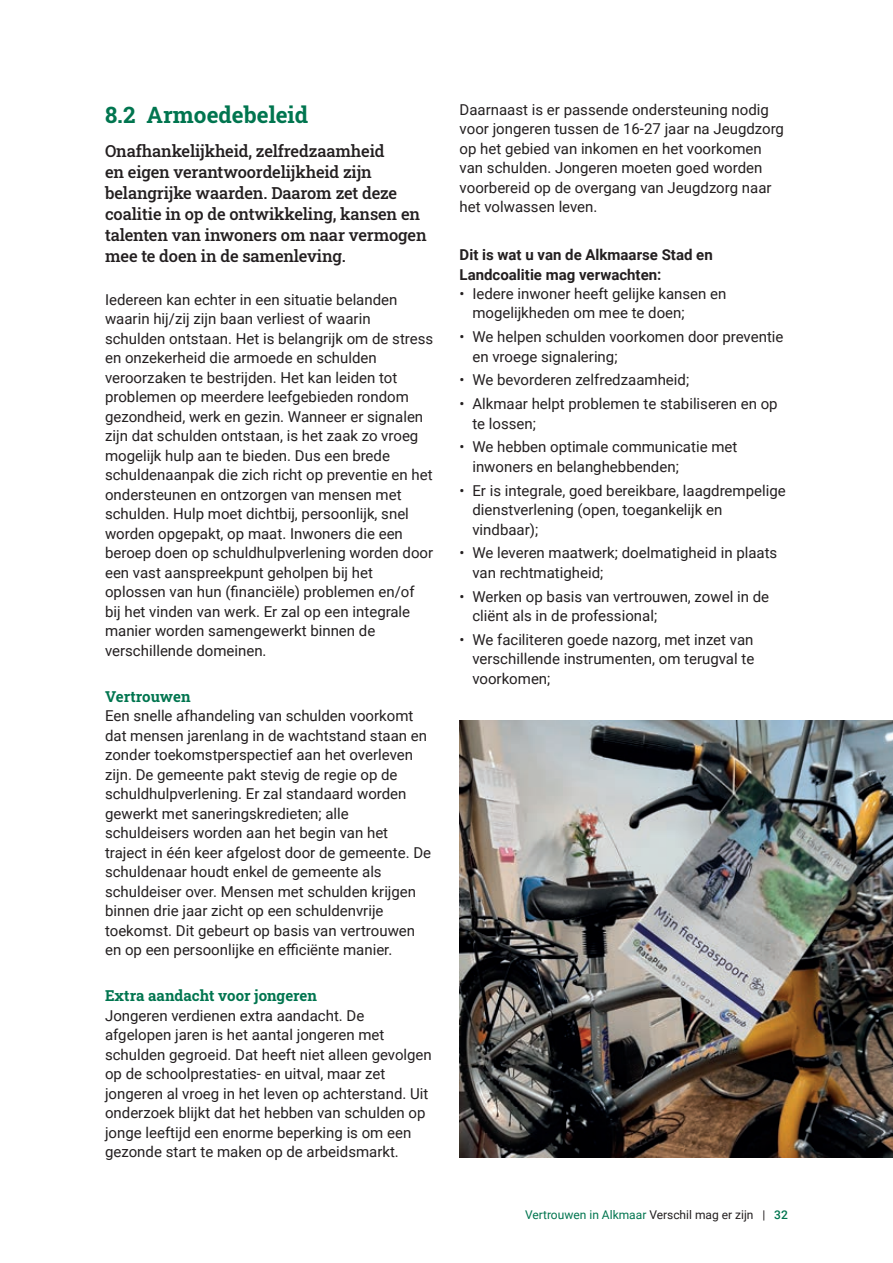
<style>
.page{position:relative;width:893px;height:1263px;background:#fff}
.page>*{position:absolute;margin:0;border:0;box-sizing:border-box;transform-origin:0 0}
.t1{font:700 22.5px "Roboto Slab";color:#00754f}
.t2{font:500 16.5px/21px "Roboto Slab";letter-spacing:-.01em;color:#231f20}
.t3{font:15px/19.5px "Roboto";color:#231f20}
.t4{font:700 15px/19.5px "Roboto";color:#231f20}
.t5{font:700 15px "Roboto Slab";color:#00754f}
.t6{font:12px "Roboto";color:#00754f}
.s1{color:#231f20}
.s2{font-weight:500}
</style>
<div class="page">
<img style="left:460px;top:720px;width:433px;height:438px">
<h1 class="t1" style="left:105px;top:99px;width:205px">8.2 Armoedebeleid</h1>
<p class="t2" style="left:105px;top:140px;width:323px">Onafhankelijkheid, zelfredzaamheid<br>en eigen verantwoordelijkheid zijn belangrijke waarden. Daarom zet deze coalitie in op de ontwikkeling, kansen en talenten van inwoners om naar vermogen mee te doen in de samenleving.</p>
<p class="t3" style="left:105px;top:289px;width:330px">Iedereen kan echter in een situatie belanden waarin hij/zij zijn baan verliest of waarin schulden ontstaan. Het is belangrijk om de stress en onzekerheid die armoede en schulden veroorzaken te bestrijden. Het kan leiden tot problemen op meerdere leefgebieden rondom gezondheid, werk en gezin. Wanneer er signalen zijn dat schulden ontstaan, is het zaak zo vroeg mogelijk hulp aan te bieden. Dus een brede schuldenaanpak die zich richt op preventie en het ondersteunen en ontzorgen van mensen met schulden. Hulp moet dichtbij, persoonlijk, snel worden opgepakt, op maat. Inwoners die een beroep doen op schuldhulpverlening worden door een vast aanspreekpunt geholpen bij het oplossen van hun (financiële) problemen en/of bij het vinden van werk. Er zal op een integrale manier worden samengewerkt binnen de verschillende domeinen.</p>
<p class="t5" style="left:105px;top:686px;width:87px">Vertrouwen</p>
<p class="t3" style="left:105px;top:705px;width:328px">Een snelle afhandeling van schulden voorkomt dat mensen jarenlang in de wachtstand staan en zonder toekomstperspectief aan het overleven zijn. De gemeente pakt stevig de regie op de schuldhulpverlening. Er zal standaard worden gewerkt met saneringskredieten; alle schuldeisers worden aan het begin van het traject in één keer afgelost door de gemeente. De schuldenaar houdt enkel de gemeente als schuldeiser over. Mensen met schulden krijgen binnen drie jaar zicht op een schuldenvrije toekomst. Dit gebeurt op basis van vertrouwen en op een persoonlijke en efficiënte manier.</p>
<p class="t5" style="left:105px;top:986px;width:213px">Extra aandacht voor jongeren</p>
<p class="t3" style="left:105px;top:1005px;width:328px">Jongeren verdienen extra aandacht. De afgelopen jaren is het aantal jongeren met schulden gegroeid. Dat heeft niet alleen gevolgen op de schoolprestaties- en uitval, maar zet jongeren al vroeg in het leven op achterstand. Uit onderzoek blijkt dat het hebben van schulden op jonge leeftijd een enorme beperking is om een gezonde start te maken op de arbeidsmarkt.</p>
<p class="t3" style="left:460px;top:99px;width:326px">Daarnaast is er passende ondersteuning nodig voor jongeren tussen de 16-27 jaar na Jeugdzorg op het gebied van inkomen en het voorkomen van schulden. Jongeren moeten goed worden voorbereid op de overgang van Jeugdzorg naar het volwassen leven.</p>
<p class="t4" style="left:460px;top:244px;width:255px">Dit is wat u van de Alkmaarse Stad en<br>Landcoalitie mag verwachten:</p>
<p class="t3" style="left:472px;top:283px;width:256px;text-indent:-13px">• Iedere inwoner heeft gelijke kansen en mogelijkheden om mee te doen;</p>
<p class="t3" style="left:472px;top:326px;width:313px;text-indent:-13px">• We helpen schulden voorkomen door preventie en vroege signalering;</p>
<p class="t3" style="left:460px;top:370px;width:231px">• We bevorderen zelfredzaamheid;</p>
<p class="t3" style="left:472px;top:393px;width:307px;text-indent:-13px">• Alkmaar helpt problemen te stabiliseren en op te lossen;</p>
<p class="t3" style="left:472px;top:437px;width:266px;text-indent:-13px">• We hebben optimale communicatie met inwoners en belanghebbenden;</p>
<p class="t3" style="left:472px;top:480px;width:315px;text-indent:-13px">• Er is integrale, goed bereikbare, laagdrempelige dienstverlening (open, toegankelijk en vindbaar);</p>
<p class="t3" style="left:472px;top:543px;width:306px;text-indent:-13px">• We leveren maatwerk; doelmatigheid in plaats van rechtmatigheid;</p>
<p class="t3" style="left:472px;top:586px;width:298px;text-indent:-13px">• Werken op basis van vertrouwen, zowel in de cliënt als in de professional;</p>
<p class="t3" style="left:472px;top:629px;width:283px;text-align:justify;text-indent:-13px">• We faciliteren goede nazorg, met inzet van verschillende instrumenten, om terugval te voorkomen;</p>
<p class="t6" style="left:525px;top:1207px;width:264px">Vertrouwen in Alkmaar <span class="s1">Verschil mag er zijn |</span> <span class="s2">32</span></p>
</div>
